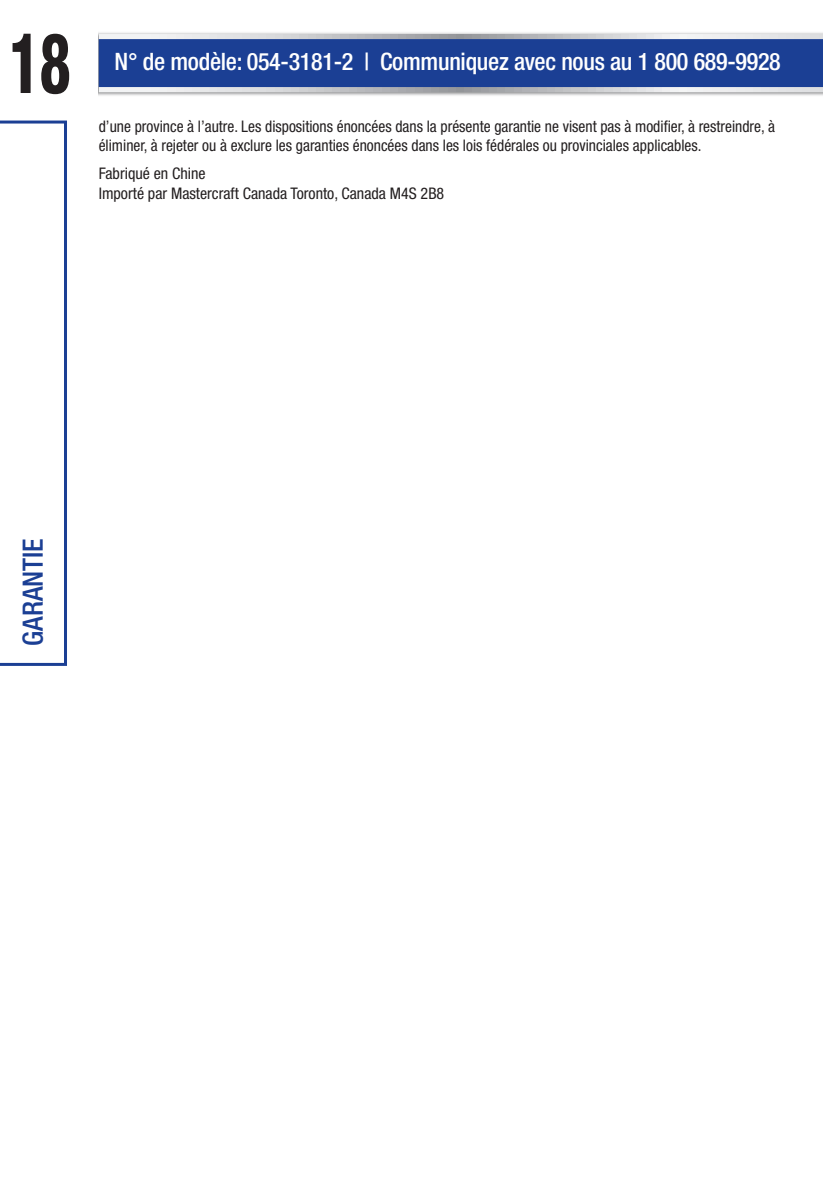
<style>
.page{position:relative;width:823px;height:1191px;background:#fff}
.page>*{position:absolute;margin:0;border:0;box-sizing:border-box;transform-origin:0 0}
.t1{font:800 condensed 83.8px "Helvetica Neue";color:#231f20;scale:.71 1}
.t2{font:500 condensed 28px "Helvetica Neue";color:#1b3f94}
.t3{font:500 condensed 24px "Helvetica Neue";letter-spacing:-.01em;color:#fff}
.t4{font:condensed 16px/19.2px "Helvetica Neue LT Std";color:#231f20}
</style>
<div class="page">
<svg style="left:99px;top:32px;width:723px;height:60px"></svg>
<svg style="left:99px;top:33px;width:723px;height:54px;background:#2f4f9b"></svg>
<svg style="left:0;top:120px;width:67px;height:546px"></svg>
<h1 class="t1" style="left:9px;top:11px;width:88px">18</h1>
<h3 class="t3" style="left:114px;top:47px;width:667px">N° de modèle: 054-3181-2 | Communiquez avec nous au 1 800 689-9928</h3>
<p class="t4" style="left:99px;top:117px;width:677px">d’une province à l’autre. Les dispositions énoncées dans la présente garantie ne visent pas à modifier, à restreindre, à éliminer, à rejeter ou à exclure les garanties énoncées dans les lois fédérales ou provinciales applicables.</p>
<p class="t4" style="left:99px;top:164px;width:347px">Fabriqué en Chine<br>Importé par Mastercraft Canada Toronto, Canada M4S 2B8</p>
<h2 class="t2" style="left:16px;top:646px;width:109px;rotate:-90deg">GARANTIE</h2>
</div>
